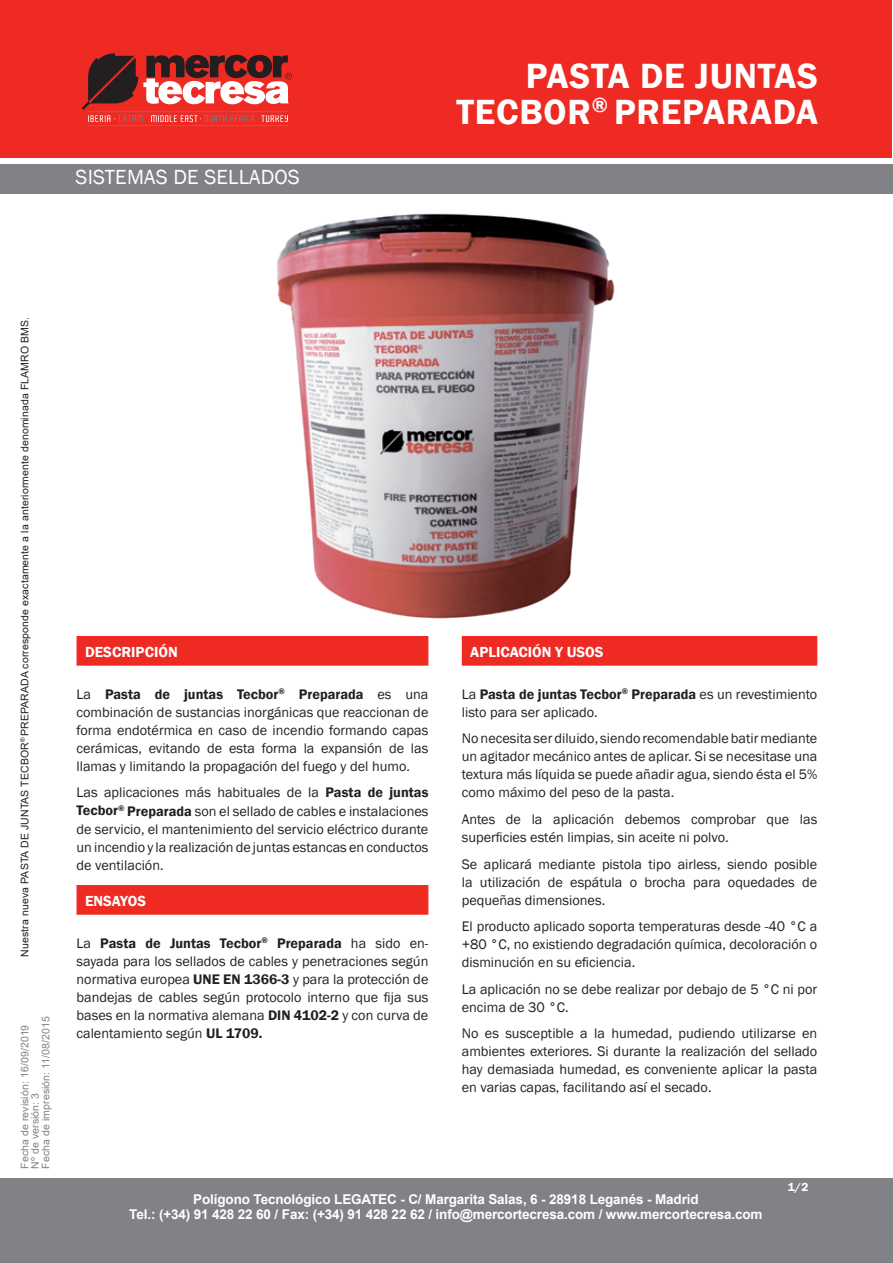
<style>
.page{position:relative;width:893px;height:1263px;background:#fff}
.page>*{position:absolute;margin:0;border:0;box-sizing:border-box;transform-origin:0 0}
.t1{font:600 36px/36px "Franklin Gothic";letter-spacing:.02em;color:#fff;text-align:right}
.t2{font:21px "Franklin Gothic";letter-spacing:.01em;color:#fff}
.C-_TITULO_ROJO{font:600 15px "Franklin Gothic";color:#fff}
.D-_TEXTO_COMÚN{font:14.25px/18px "Franklin Gothic";color:#231f20;text-align:justify}
.t3{font:700 13.5px/15px "Arial";letter-spacing:-.01em;color:#fff;text-align:center}
.t4{font:600 12px "Franklin Gothic";color:#fff}
.t5{font:10.5px "Arial";letter-spacing:.01em;color:#231f20}
.t6{font:10.5px/10.5px "Arial";letter-spacing:.01em;color:#808285}
.s1{font-weight:600}
</style>
<div class="page">
<div style="left:462px;top:636px;width:355px;height:30px;background:#ee2a23"></div>
<div style="left:0;top:1178px;width:893px;height:85px;background:#808285"></div>
<div style="left:0;top:164px;width:893px;height:30px;background:#808285"></div>
<div style="left:0;top:0;width:892px;height:158px;background:#ee2a23"></div>
<svg style="left:82px;top:53px;width:210px;height:69px"></svg>
<hr style="left:88px;top:111px;width:200px;height:1px;background:#7a7c7f">
<hr style="left:88px;top:125px;width:200px;height:1px;background:#7a7c7f">
<div style="left:77px;top:636px;width:351px;height:30px;background:#ee2a23"></div>
<div style="left:77px;top:885px;width:351px;height:30px;background:#ee2a23"></div>
<img style="left:277px;top:213px;width:338px;height:406px">
<p class="t2" style="left:76px;top:164px;width:226px">SISTEMAS DE SELLADOS</p>
<p class="t1" style="left:457px;top:59px;width:363px">PASTA DE JUNTAS<br>TECBOR<sup>®</sup> PREPARADA</p>
<p class="t5" style="left:17px;top:956px;width:641px;rotate:-90deg">Nuestra nueva PASTA DE JUNTAS TECBOR<sup>®</sup> PREPARADA corresponde exactamente a la anteriormente denominada FLAMRO BMS.</p>
<p class="t6" style="left:19px;top:1169px;width:154px;rotate:-90deg">Fecha de revisión: 16/09/2019<br>Nº de versión: 3<br>Fecha de impresión: 11/08/2015</p>
<p class="C-_TITULO_ROJO" style="left:85px;top:642px;width:94px">DESCRIPCIÓN</p>
<p class="D-_TEXTO_COMÚN" style="left:77px;top:685px;width:353px">La <span class="s1">Pasta de juntas Tecbor</span><sup>®</sup> <span class="s1">Preparada</span> es una combinación de sustancias inorgánicas que reaccionan de forma endotérmica en caso de incendio formando capas cerámicas, evitando de esta forma la expansión de las llamas y limitando la propagación del fuego y del humo.</p>
<p class="D-_TEXTO_COMÚN" style="left:77px;top:784px;width:353px">Las aplicaciones más habituales de la <span class="s1">Pasta de juntas Tecbor</span><sup>®</sup> <span class="s1">Preparada</span> son el sellado de cables e instalaciones de servicio, el mantenimiento del servicio eléctrico durante un incendio y la realización de juntas estancas en conductos de ventilación.</p>
<p class="C-_TITULO_ROJO" style="left:85px;top:891px;width:63px">ENSAYOS</p>
<p class="D-_TEXTO_COMÚN" style="left:77px;top:934px;width:353px">La <span class="s1">Pasta de Juntas Tecbor</span><sup>®</sup> <span class="s1">Preparada</span> ha sido en&shy;sayada para los sellados de cables y penetraciones según normativa europea <span class="s1">UNE EN 1366-3</span> y para la protección de bandejas de cables según protocolo interno que fija sus bases en la normativa alemana <span class="s1">DIN 4102-2</span> y con curva de calentamiento según <span class="s1">UL 1709.</span></p>
<p class="C-_TITULO_ROJO" style="left:470px;top:642px;width:135px">APLICACIÓN Y USOS</p>
<p class="D-_TEXTO_COMÚN" style="left:462px;top:685px;width:357px">La <span class="s1">Pasta de juntas Tecbor</span><sup>®</sup> <span class="s1">Preparada</span> es un revestimiento listo para ser aplicado.</p>
<p class="D-_TEXTO_COMÚN" style="left:462px;top:730px;width:357px">No necesita ser diluido, siendo recomendable batir mediante un agitador mecánico antes de aplicar. Si se necesitase una textura más líquida se puede añadir agua, siendo ésta el 5% como máximo del peso de la pasta.</p>
<p class="D-_TEXTO_COMÚN" style="left:462px;top:810px;width:357px">Antes de la aplicación debemos comprobar que las superficies estén limpias, sin aceite ni polvo.</p>
<p class="D-_TEXTO_COMÚN" style="left:462px;top:855px;width:357px">Se aplicará mediante pistola tipo airless, siendo posible la utilización de espátula o brocha para oquedades de pequeñas dimensiones.</p>
<p class="D-_TEXTO_COMÚN" style="left:462px;top:917px;width:357px">El producto aplicado soporta temperaturas desde -40 °C a +80 °C, no existiendo degradación química, decoloración o disminución en su eficiencia.</p>
<p class="D-_TEXTO_COMÚN" style="left:462px;top:980px;width:357px">La aplicación no se debe realizar por debajo de 5 °C ni por encima de 30 °C.</p>
<p class="D-_TEXTO_COMÚN" style="left:462px;top:1024px;width:357px">No es susceptible a la humedad, pudiendo utilizarse en ambientes exteriores. Si durante la realización del sellado hay demasiada humedad, es conveniente aplicar la pasta en varias capas, facilitando así el secado.</p>
<p class="t3" style="left:129px;top:1192px;width:635px">Polígono Tecnológico LEGATEC - C/ Margarita Salas, 6 - 28918 Leganés - Madrid<br>Tel.: (+34) 91 428 22 60 / Fax: (+34) 91 428 22 62 / info@mercortecresa.com / www.mercortecresa.com</p>
<p class="t4" style="left:788px;top:1180px;width:22px">1/2</p>
</div>
